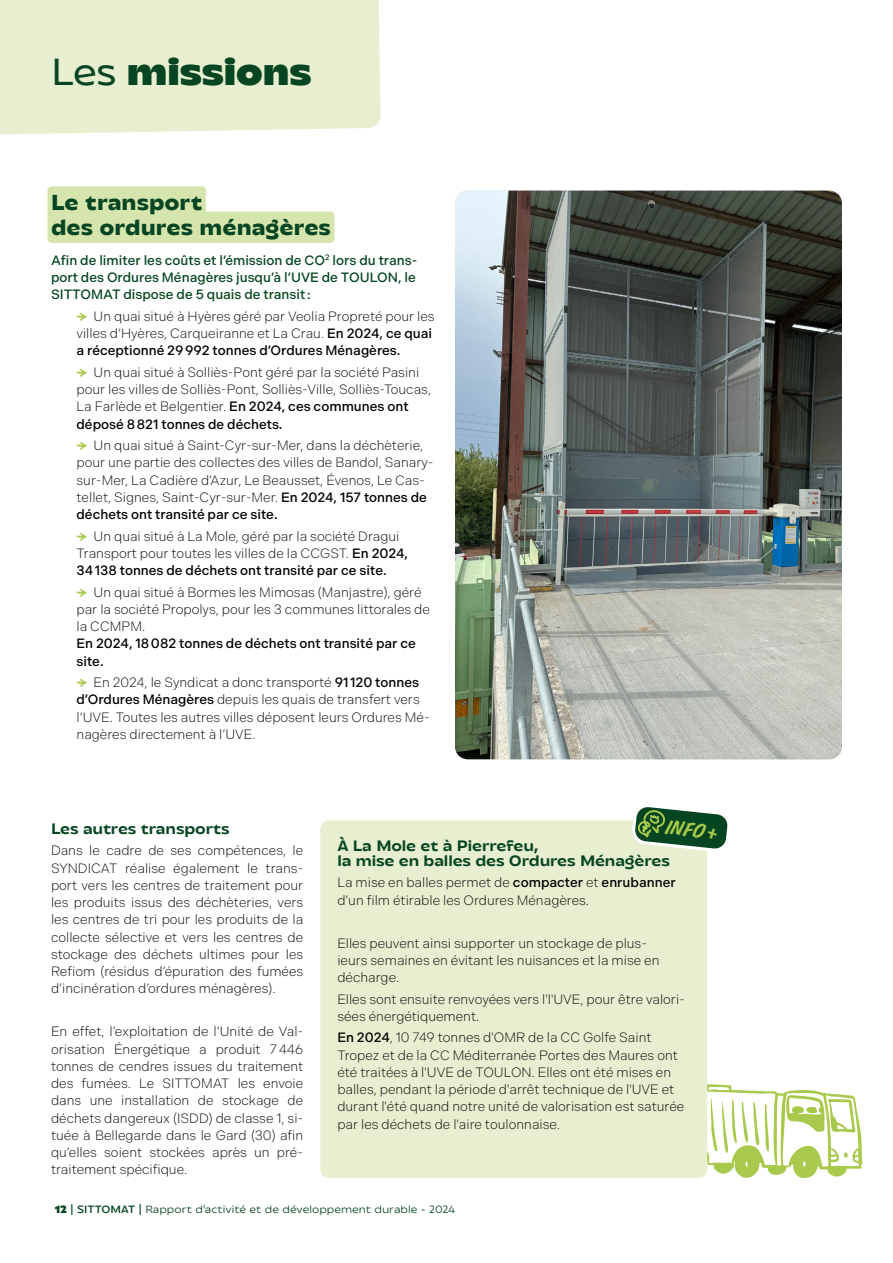
<style>
.page{position:relative;width:893px;height:1263px;background:#fff}
.page>*{position:absolute;margin:0;border:0;box-sizing:border-box;transform-origin:0 0}
.t1{font:900 37.5px "Transforma Sans";letter-spacing:-.02em;color:#064521}
.t2{font:800 21px/25.2px "Transforma Sans";color:#064521}
.t3{font:700 20.4px "Sharpie";color:#a8c94b}
.t4{font:700 15px/15px "Transforma Sans";letter-spacing:-.01em;color:#064521}
.t5{font:300 13.5px/17.2px "Indivisible";color:#000}
.t6{font:500 13.5px/17.2px "Indivisible";color:#064521;text-align:justify}
.t7{font:500 13.5px/17.2px "Indivisible";color:#000}
.t8{font:10.5px "Transforma Sans Variable";color:#064521}
.s1{font-weight:500}
.s2{font-family:"Transforma Script";font-weight:600;color:#a8c94b}
.s3{font-family:"Transforma Sans";font-weight:900}
.s4{font-family:"Transforma Sans";font-weight:600}
</style>
<div class="page">
<div style="left:0;top:0;width:381px;height:135px;background:#e7efd0"></div>
<svg style="left:701px;top:1084px;width:162px;height:94px"></svg>
<div style="left:48px;top:186px;width:158px;height:32px;background:#d6e5ad;border-radius:4px"></div>
<div style="left:48px;top:212px;width:286px;height:31px;background:#d6e5ad;border-radius:4px"></div>
<div style="left:320px;top:820px;width:387px;height:358px;background:#e7efd0;border-radius:9px"></div>
<svg style="left:630px;top:807px;width:98px;height:47px"></svg>
<img style="left:455px;top:191px;width:387px;height:568px">
<h1 class="t1" style="left:51px;top:48px;width:262px"><span class="s1">Les</span> missions</h1>
<h2 class="t2" style="left:51px;top:190px;width:281px">Le transport<br>des ordures ménagères</h2>
<p class="t6" style="left:51px;top:251px;width:368px">Afin de limiter les coûts et l’émission de CO<sup>2</sup> lors du trans&shy;port des Ordures Ménagères jusqu’à l’UVE de TOULON, le SITTOMAT dispose de 5 quais de transit:</p>
<p class="t5" style="left:77px;top:307px;width:360px"><span class="s2">→</span> Un quai situé à Hyères géré par Veolia Propreté pour les villes d’Hyères, Carqueiranne et La Crau. <span class="s1">En 2024, ce quai a réceptionné 29992 tonnes d’Ordures Ménagères.</span></p>
<p class="t5" style="left:77px;top:364px;width:356px"><span class="s2">→</span> Un quai situé à Solliès-Pont géré par la société Pasini pour les villes de Solliès-Pont, Solliès-Ville, Solliès-Toucas, La Farlède et Belgentier. <span class="s1">En 2024, ces communes ont déposé 8821 tonnes de déchets.</span></p>
<p class="t5" style="left:77px;top:437px;width:359px"><span class="s2">→</span> Un quai situé à Saint-Cyr-sur-Mer, dans la déchèterie, pour une partie des collectes des villes de Bandol, Sanary&shy;sur-Mer, La Cadière d’Azur, Le Beausset, Évenos, Le Cas&shy;tellet, Signes, Saint-Cyr-sur-Mer. <span class="s1">En 2024, 157 tonnes de déchets ont transité par ce site.</span></p>
<p class="t5" style="left:77px;top:527px;width:333px"><span class="s2">→</span> Un quai situé à La Mole, géré par la société Dragui<br>Transport pour toutes les villes de la CCGST. <span class="s1">En 2024,<br>34138 tonnes de déchets ont transité par ce site.</span></p>
<p class="t5" style="left:77px;top:583px;width:355px"><span class="s2">→</span> Un quai situé à Bormes les Mimosas (Manjastre), géré par la société Propolys, pour les 3 communes littorales de la CCMPM.</p>
<p class="t7" style="left:77px;top:635px;width:341px">En 2024, 18082 tonnes de déchets ont transité par ce site.</p>
<p class="t5" style="left:77px;top:674px;width:355px"><span class="s2">→</span> En 2024, le Syndicat a donc transporté <span class="s1">91 120 tonnes d’Ordures Ménagères</span> depuis les quais de transfert vers l’UVE. Toutes les autres villes déposent leurs Ordures Mé&shy;nagères directement à l’UVE.</p>
<p class="t4" style="left:51px;top:821px;width:180px">Les autres transports</p>
<p class="t5" style="left:51px;top:842px;width:254px;text-align:justify">Dans le cadre de ses compétences, le SYNDICAT réalise également le trans&shy;port vers les centres de traitement pour les produits issus des déchèteries, vers les centres de tri pour les produits de la collecte sélective et vers les centres de stockage des déchets ultimes pour les Refiom (résidus d’épuration des fumées d’incinération d’ordures ménagères).</p>
<p class="t5" style="left:51px;top:1023px;width:254px;text-align:justify">En effet, l’exploitation de l’Unité de Val&shy;orisation Énergétique a produit 7446 tonnes de cendres issues du traitement des fumées. Le SITTOMAT les envoie dans une installation de stockage de déchets dangereux (ISDD) de classe 1, si&shy;tuée à Bellegarde dans le Gard (30) afin qu’elles soient stockées après un pré&shy;traitement spécifique.</p>
<h3 class="t3" style="left:667px;top:815px;width:54px;rotate:6deg">INFO +</h3>
<p class="t4" style="left:337px;top:838px;width:334px">À La Mole et à Pierrefeu,<br>la mise en balles des Ordures Ménagères</p>
<p class="t5" style="left:337px;top:874px;width:340px">La mise en balles permet de <span class="s1">compacter</span> et <span class="s1">enrubanner </span>d’un film étirable les Ordures Ménagères.</p>
<p class="t5" style="left:337px;top:934px;width:324px">Elles peuvent ainsi supporter un stockage de plus&shy;ieurs semaines en évitant les nuisances et la mise en décharge.</p>
<p class="t5" style="left:337px;top:990px;width:349px">Elles sont ensuite renvoyées vers l'l'UVE, pour être valori&shy;sées énergétiquement.</p>
<p class="t5" style="left:337px;top:1029px;width:348px"><span class="s1">En 2024</span>, 10 749 tonnes d'OMR de la CC Golfe Saint Tropez et de la CC Méditerranée Portes des Maures ont été traitées à l'UVE de TOULON. Elles ont été mises en balles, pendant la période d'arrêt technique de l'UVE et durant l'été quand notre unité de valorisation est saturée par les déchets de l'aire toulonnaise.</p>
<p class="t8" style="left:55px;top:1203px;width:402px"><span class="s3">12</span> <span class="s4">| SITTOMAT |</span> Rapport d’activité et de développement durable - 2024</p>
</div>
